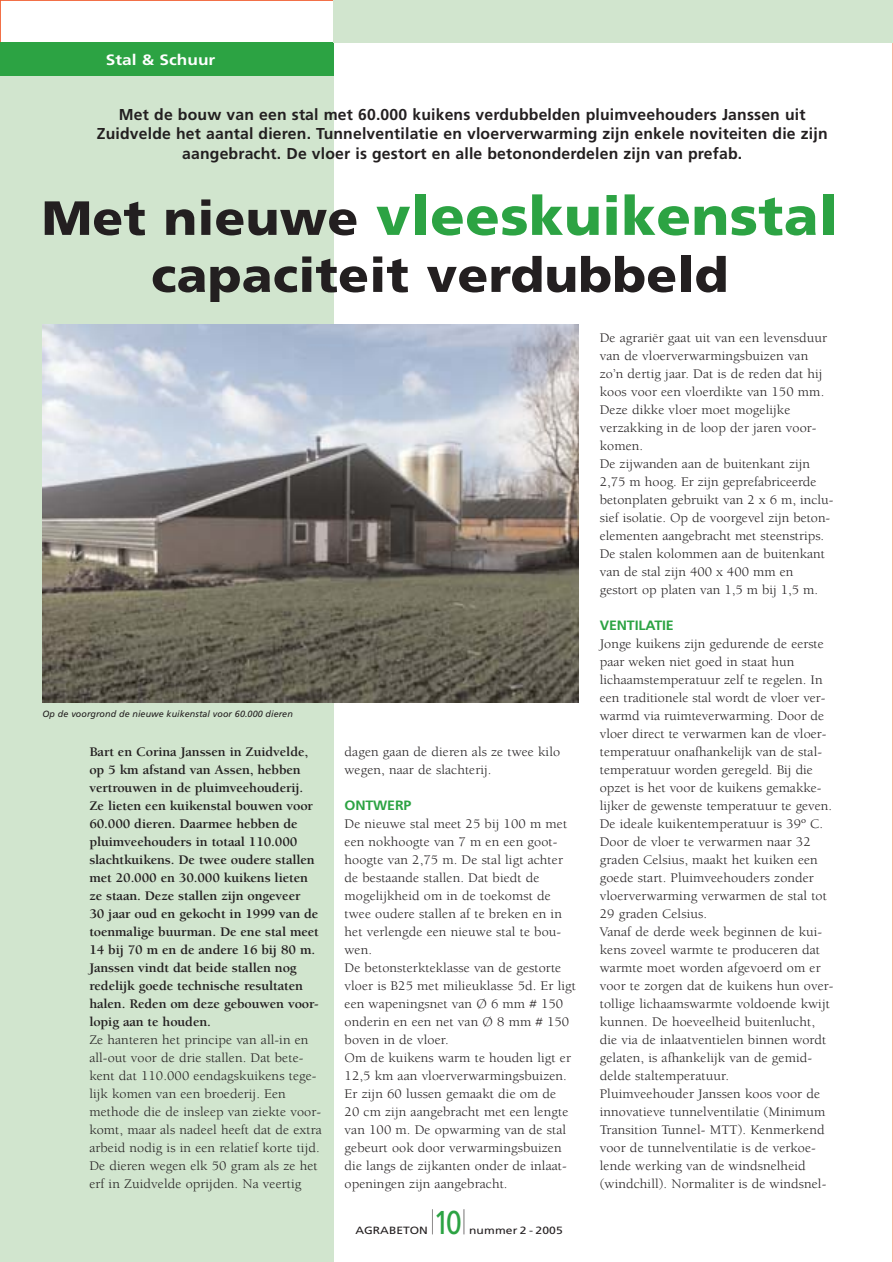
<style>
.page{position:relative;width:893px;height:1262px;background:#fff}
.page>*{position:absolute;margin:0;border:0;box-sizing:border-box;transform-origin:0 0}
.t1{font:900 54px "Frutiger";letter-spacing:.005em;color:#2ca343;scale:1.05 1}
.t2{font:900 48px "Frutiger";letter-spacing:.005em;color:#231f20;scale:1.05 1}
.t3{font:300 33px "Frutiger";color:#231f20;scale:.25 1}
.t4{font:700 15.75px/19.5px "Frutiger";letter-spacing:.01em;color:#231f20;text-align:center}
.t5{font:700 15px "Frutiger";color:#fff;scale:1.15 1}
.t6{font:13.5px/18px "Berkeley";letter-spacing:.005em;color:#231f20;scale:1.05 1}
.t7{font:700 13.5px/18px "Berkeley";letter-spacing:-.01em;color:#231f20;scale:1.05 1}
.t8{font:700 13.5px "Frutiger";letter-spacing:-.01em;color:#2ca343;scale:1.05 1}
.t9{font:10.5px "Frutiger";letter-spacing:.005em;color:#231f20;scale:1.15 1}
.t10{font:italic 9px "Frutiger";letter-spacing:.005em;color:#231f20}
.s1{font-size:48px;color:#231f20}
.s2{font-weight:400;color:#2ca343}
</style>
<div class="page">
<div style="left:0;top:43px;width:334px;height:34px;background:#2ca343"></div>
<div style="left:0;top:77px;width:334px;height:1185px;background:#d1e5ce"></div>
<div style="left:334px;top:0;width:558px;height:43px;background:#d1e5ce"></div>
<img style="left:43px;top:324px;width:535px;height:378px">
<p class="t5" style="left:106px;top:54px;width:96px">Stal &amp; Schuur</p>
<p class="t4" style="left:97px;top:106px;width:732px">Met de bouw van een stal met 60.000 kuikens verdubbelden pluimveehouders Janssen uit<br>Zuidvelde het aantal dieren. Tunnelventilatie en vloerverwarming zijn enkele noviteiten die zijn aangebracht. De vloer is gestort en alle betononderdelen zijn van prefab.</p>
<h1 class="t1" style="left:42px;top:194px;width:759px"><span class="s1">Met nieuwe</span> vleeskuikenstal</h1>
<h2 class="t2" style="left:151px;top:256px;width:551px">capaciteit verdubbeld</h2>
<p class="t10" style="left:43px;top:710px;width:252px">Op de voorgrond de nieuwe kuikenstal voor 60.000 dieren</p>
<p class="t7" style="left:89px;top:744px;width:220px">Bart en Corina Janssen in Zuidvelde, op 5 km afstand van Assen, hebben vertrouwen in de pluimveehouderij.<br>Ze lieten een kuikenstal bouwen voor 60.000 dieren. Daarmee hebben de pluimveehouders in totaal 110.000 slachtkuikens. De twee oudere stallen met 20.000 en 30.000 kuikens lieten ze staan. Deze stallen zijn ongeveer 30 jaar oud en gekocht in 1999 van de toenmalige buurman. De ene stal meet 14 bij 70 m en de andere 16 bij 80 m.<br>Janssen vindt dat beide stallen nog redelijk goede technische resultaten halen. Reden om deze gebouwen voor&shy;lopig aan te houden.</p>
<p class="t6" style="left:89px;top:1032px;width:223px">Ze hanteren het principe van all-in en all-out voor de drie stallen. Dat bete&shy;kent dat 110.000 eendagskuikens tege&shy;lijk komen van een broederij. Een methode die de insleep van ziekte voor&shy;komt, maar als nadeel heeft dat de extra arbeid nodig is in een relatief korte tijd.<br>De dieren wegen elk 50 gram als ze het erf in Zuidvelde oprijden. Na veertig</p>
<p class="t6" style="left:344px;top:744px;width:207px">dagen gaan de dieren als ze twee kilo wegen, naar de slachterij.</p>
<p class="t8" style="left:344px;top:800px;width:65px">ONTWERP</p>
<p class="t6" style="left:344px;top:816px;width:222px">De nieuwe stal meet 25 bij 100 m met een nokhoogte van 7 m en een goot&shy;hoogte van 2,75 m. De stal ligt achter de bestaande stallen. Dat biedt de mogelijkheid om in de toekomst de twee oudere stallen af te breken en in het verlengde een nieuwe stal te bou&shy;wen.<br>De betonsterkteklasse van de gestorte vloer is B25 met milieuklasse 5d. Er ligt een wapeningsnet van Ø 6 mm # 150 onderin en een net van Ø 8 mm # 150 boven in de vloer.<br>Om de kuikens warm te houden ligt er<br>12,5 km aan vloerverwarmingsbuizen.<br>Er zijn 60 lussen gemaakt die om de<br>20 cm zijn aangebracht met een lengte van 100 m. De opwarming van de stal gebeurt ook door verwarmingsbuizen die langs de zijkanten onder de inlaat&shy;openingen zijn aangebracht.</p>
<h3 class="t3" style="left:432px;top:1209px;width:135px">|<span class="s2">10</span>|</h3>
<p class="t9" style="left:355px;top:1226px;width:64px">AGRABETON</p>
<p class="t9" style="left:469px;top:1226px;width:83px">nummer 2 - 2005</p>
<p class="t6" style="left:600px;top:330px;width:224px">De agrariër gaat uit van een levensduur van de vloerverwarmingsbuizen van zo’n dertig jaar. Dat is de reden dat hij koos voor een vloerdikte van 150 mm.<br>Deze dikke vloer moet mogelijke verzakking in de loop der jaren voor&shy;komen.<br>De zijwanden aan de buitenkant zijn 2,75 m hoog. Er zijn geprefabriceerde betonplaten gebruikt van 2 x 6 m, inclu&shy;sief isolatie. Op de voorgevel zijn beton&shy;elementen aangebracht met steenstrips.<br>De stalen kolommen aan de buitenkant van de stal zijn 400 x 400 mm en gestort op platen van 1,5 m bij 1,5 m.</p>
<p class="t8" style="left:600px;top:620px;width:72px">VENTILATIE</p>
<p class="t6" style="left:600px;top:636px;width:224px">Jonge kuikens zijn gedurende de eerste paar weken niet goed in staat hun lichaamstemperatuur zelf te regelen. In een traditionele stal wordt de vloer ver&shy;warmd via ruimteverwarming. Door de vloer direct te verwarmen kan de vloer&shy;temperatuur onafhankelijk van de stal&shy;temperatuur worden geregeld. Bij die opzet is het voor de kuikens gemakke&shy;lijker de gewenste temperatuur te geven.<br>De ideale kuikentemperatuur is 39º C.<br>Door de vloer te verwarmen naar 32 graden Celsius, maakt het kuiken een goede start. Pluimveehouders zonder vloerverwarming verwarmen de stal tot 29 graden Celsius.<br>Vanaf de derde week beginnen de kui&shy;kens zoveel warmte te produceren dat warmte moet worden afgevoerd om er voor te zorgen dat de kuikens hun over&shy;tollige lichaamswarmte voldoende kwijt kunnen. De hoeveelheid buitenlucht, die via de inlaatventielen binnen wordt gelaten, is afhankelijk van de gemid&shy;delde staltemperatuur.<br>Pluimveehouder Janssen koos voor de innovatieve tunnelventilatie (Minimum Transition Tunnel- MTT). Kenmerkend voor de tunnelventilatie is de verkoe&shy;lende werking van de windsnelheid (windchill). Normaliter is de windsnel-</p>
</div>
